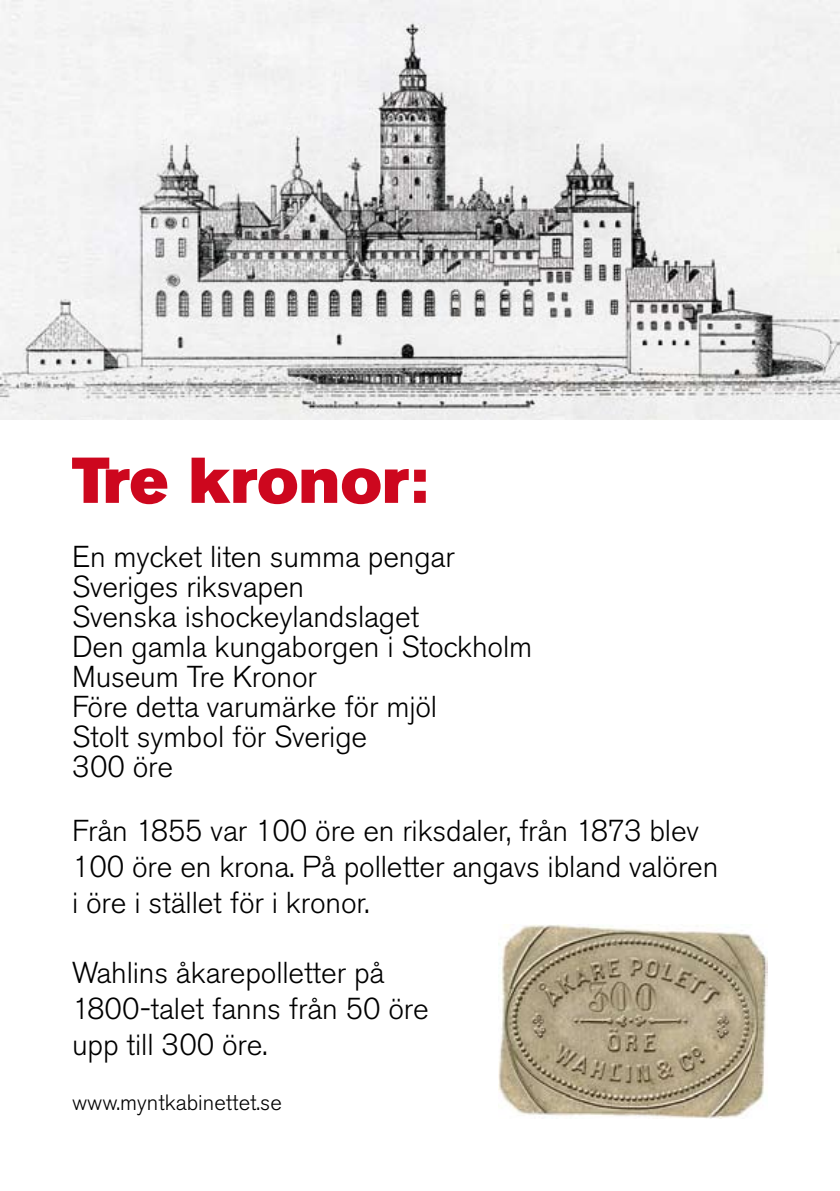
<style>
.page{position:relative;width:840px;height:1191px;background:#fff}
.page>*{position:absolute;margin:0;border:0;box-sizing:border-box;transform-origin:0 0}
.t1{font:64px "Akzidenz Grotesk BE Super";letter-spacing:.005em;color:#cd071e}
.t2{font:300 30px/30px "Akzidenz Grotesk BE";letter-spacing:-.005em;color:#000}
.t3{font:300 22px "Akzidenz Grotesk BE";color:#000}
</style>
<div class="page">
<img style="left:0;top:0;width:839px;height:420px">
<img style="left:498px;top:924px;width:269px;height:195px">
<h1 class="t1" style="left:72px;top:443px;width:357px">Tre kronor:</h1>
<p class="t2" style="left:72px;top:542px;width:461px">En mycket liten summa pengar<br>Sveriges riksvapen<br>Svenska ishockeylandslaget<br>Den gamla kungaborgen i Stockholm<br>Museum Tre Kronor<br>Före detta varumärke för mjöl<br>Stolt symbol för Sverige<br>300 öre</p>
<p class="t2" style="left:72px;top:813px;width:647px;line-height:36px">Från 1855 var 100 öre en riksdaler, från 1873 blev<br>100 öre en krona. På polletter angavs ibland valören i öre i stället för i kronor.</p>
<p class="t2" style="left:72px;top:955px;width:358px;line-height:36px">Wahlins åkarepolletter på<br>1800-talet fanns från 50 öre upp till 300 öre.</p>
<p class="t3" style="left:72px;top:1090px;width:211px">www.myntkabinettet.se</p>
</div>
